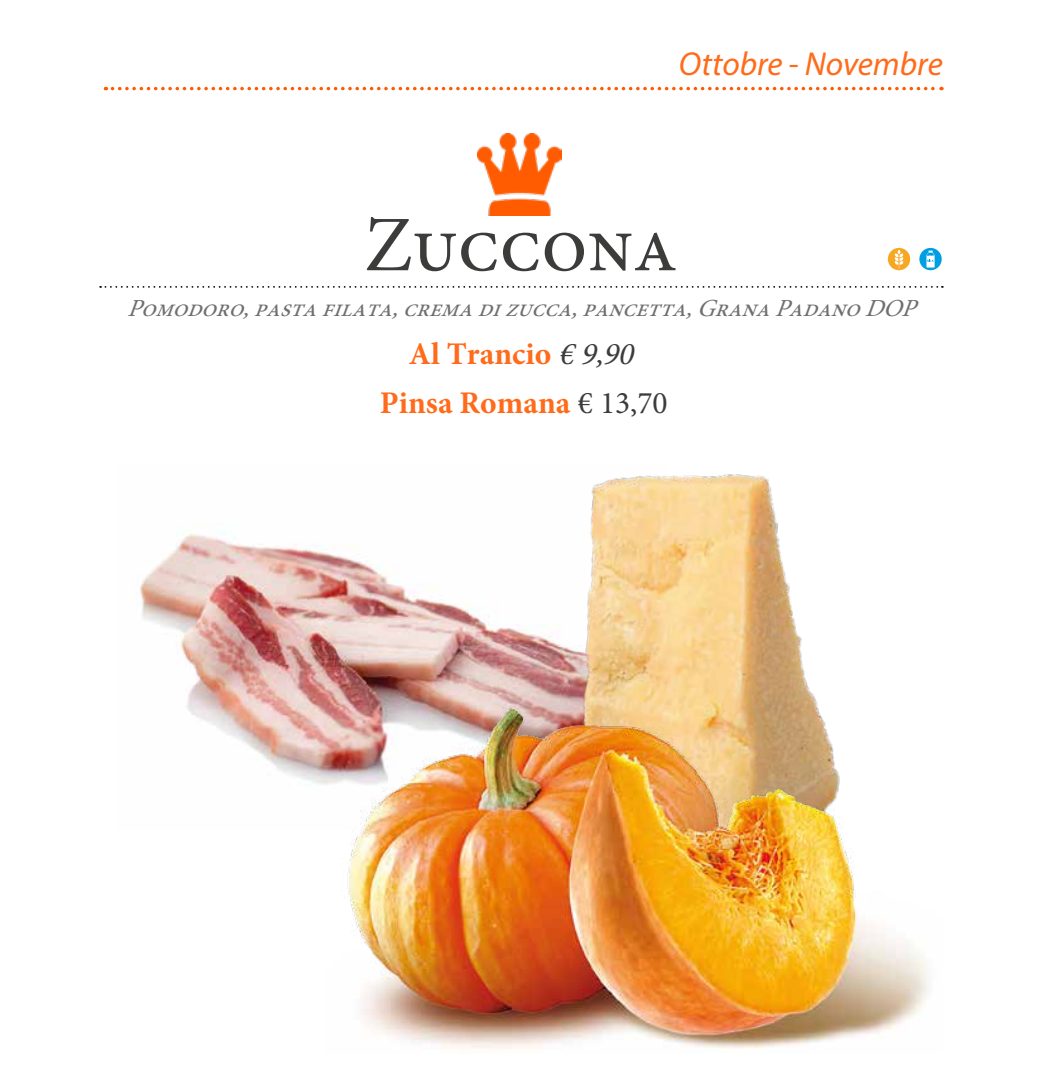
<style>
.page{position:relative;width:1042px;height:1092px;background:#fff}
.page>*{position:absolute;margin:0;border:0;box-sizing:border-box;transform-origin:0 0}
.t1{font:78.75px "Minion Pro";color:#3c3c3b}
.t2{font:italic 33.25px "Myriad Pro";color:#ff6b1a}
.t3{font:700 31.5px/48.8px "Minion Pro";color:#ff6b1a;text-align:center}
.t4{font:italic 24.5px "Minion Pro";color:#706f6f}
.s1{font-weight:400;font-style:italic;color:#3c3c3b}
.s2{font-weight:400;color:#3c3c3b}
</style>
<div class="page">
<img style="left:139px;top:533px;width:410px;height:252px">
<img style="left:549px;top:474px;width:266px;height:224px">
<svg style="left:112px;top:87px;width:830px;height:3px"></svg>
<img style="left:478px;top:133px;width:84px;height:82px">
<svg style="left:100px;top:286px;width:843px;height:2px"></svg>
<svg style="left:919px;top:248px;width:22px;height:22px"></svg>
<svg style="left:926px;top:250px;width:8px;height:17px"></svg>
<img style="left:323px;top:698px;width:605px;height:352px">
<div style="left:888px;top:248px;width:22px;height:22px;background:#f7a823;border-radius:50%"></div>
<svg style="left:894px;top:250px;width:9px;height:19px"></svg>
<h2 class="t2" style="left:679px;top:43px;width:266px">Ottobre - Novembre</h2>
<h1 class="t1" style="left:364px;top:192px;width:315px">Zuccona</h1>
<p class="t4" style="left:127px;top:291px;width:801px">Pomodoro,pastafilata,cremadizucca,pancetta,GranaPadanoDOP</p>
<p class="t3" style="left:380px;top:329px;width:289px">Al Trancio <span class="s1">€9,90<br></span>Pinsa Romana <span class="s2">€ 13,70</span></p>
</div>
